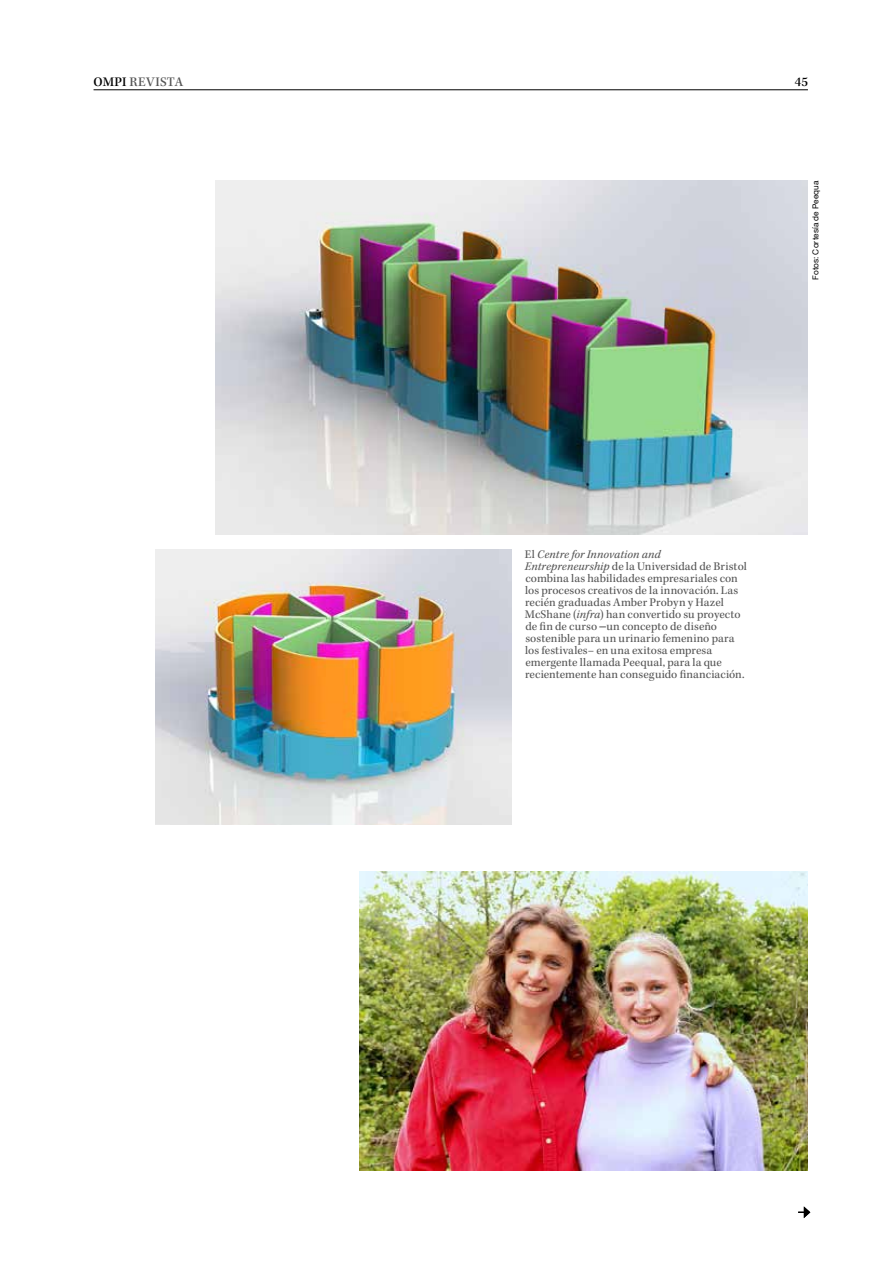
<style>
.page{position:relative;width:893px;height:1263px;background:#fff}
.page>*{position:absolute;margin:0;border:0;box-sizing:border-box;transform-origin:0 0}
.t1{font:500 13.5px "Kepler Std";letter-spacing:.02em;color:#555}
.t2{font:500 13.5px "Kepler Std";color:#000}
.t3{font:12px/12px "Kepler Std";letter-spacing:.005em;color:#555}
.t4{font:8.25px "Helvetica Neue LT Std";letter-spacing:.01em;color:#000}
.s1{color:#000}
.s2{font-style:italic}
.s3{font-family:"Arial"}
</style>
<div class="page">
<hr style="left:94px;top:90px;width:714px;height:1px;background:#000">
<svg style="left:798px;top:1206px;width:12px;height:12px"></svg>
<img style="left:215px;top:180px;width:593px;height:354px">
<img style="left:360px;top:872px;width:448px;height:298px">
<img style="left:155px;top:549px;width:357px;height:276px">
<p class="t1" style="left:94px;top:74px;width:91px"><span class="s1">OMPI</span> REVISTA</p>
<p class="t2" style="left:795px;top:74px;width:15px">45</p>
<p class="t4" style="left:811px;top:280px;width:101px;rotate:-90deg">Fotos: Cortesía de Peequa</p>
<p class="t3" style="left:525px;top:549px;width:224px">El <span class="s2">Centre for Innovation and Entrepreneurship</span> de la Universidad de Bristol combina las habilidades empresariales con los procesos creativos de la innovación. Las recién graduadas Amber Probyn y Hazel McShane (<span class="s2">infra</span>) han convertido su proyecto de fin de curso <span class="s3">–</span>un concepto de diseño sostenible para un urinario femenino para los festivales– en una exitosa empresa emergente llamada Peequal, para la que recientemente han conseguido financiación.</p>
</div>
